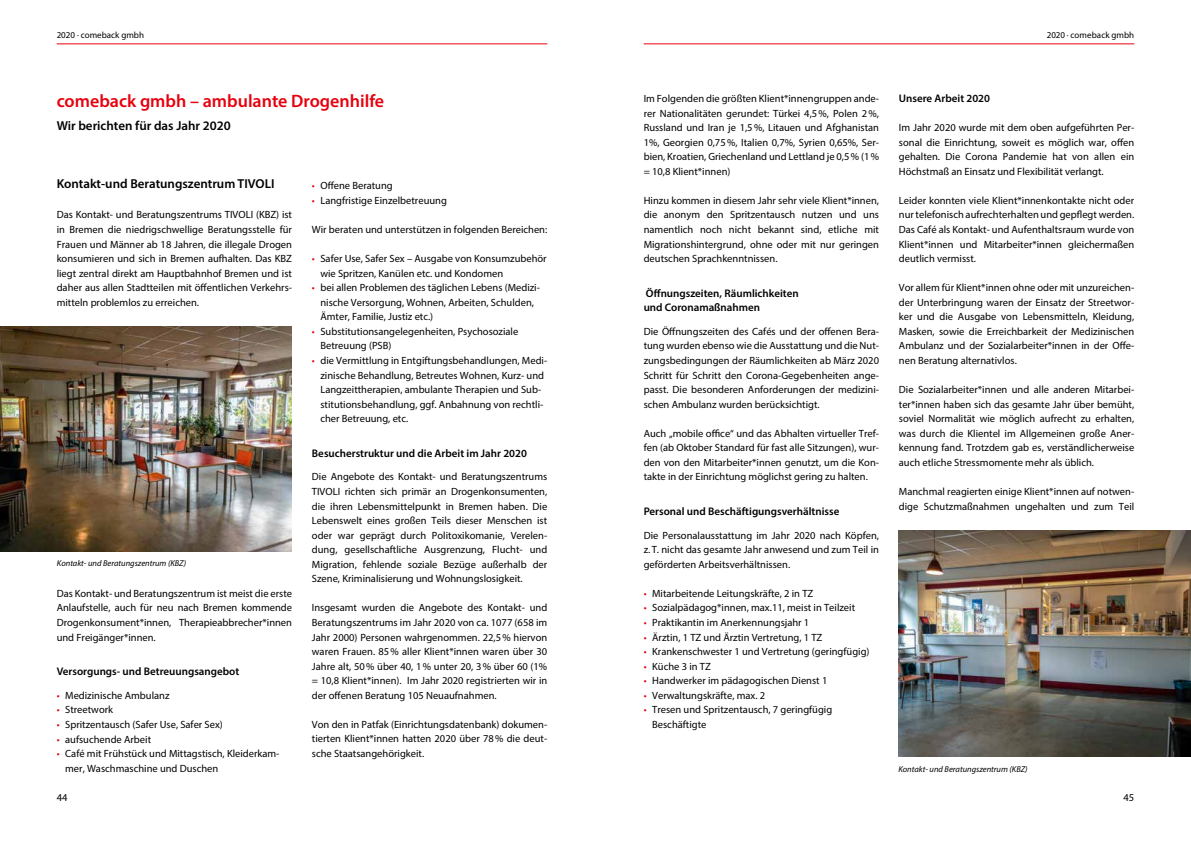
<style>
.page{position:relative;width:1191px;height:842px;background:#fff}
.page>*{position:absolute;margin:0;border:0;box-sizing:border-box;transform-origin:0 0}
.t1{font:600 18px "Myriad Pro";color:#e7000e}
.t2{font:600 13px "Myriad Pro";color:#000}
.t3{font:600 11px/14.6px "Myriad Pro";color:#000}
.t4{font:10.5px/14.6px "Myriad Pro";color:#000;text-align:justify}
.t5{font:9px "Myriad Pro";color:#000}
.t6{font:italic 8.5px "Myriad Pro";color:#000}
.s1{color:#e7000e}
</style>
<div class="page">
<hr style="left:57px;top:44px;width:490px;height:1px;background:#e7000e">
<hr style="left:643px;top:44px;width:491px;height:1px;background:#e7000e">
<img style="left:0;top:327px;width:291px;height:224px">
<img style="left:898px;top:531px;width:293px;height:226px">
<p class="t5" style="left:57px;top:29px;width:89px">2020 · comeback gmbh</p>
<p class="t5" style="left:1046px;top:29px;width:89px">2020 · comeback gmbh</p>
<h1 class="t1" style="left:57px;top:89px;width:329px">comeback gmbh – ambulante Drogenhilfe</h1>
<p class="t2" style="left:57px;top:117px;width:175px">Wir berichten für das Jahr 2020</p>
<p class="t2" style="left:57px;top:175px;width:219px">Kontakt-und Beratungszentrum TIVOLI</p>
<p class="t4" style="left:57px;top:207px;width:237px">Das Kontakt- und Beratungszentrums TIVOLI (KBZ) ist in Bremen die niedrigschwellige Beratungsstelle für Frauen und Männer ab 18 Jahren, die illegale Drogen konsumieren und sich in Bremen aufhalten. Das KBZ liegt zentral direkt am Hauptbahnhof Bremen und ist daher aus allen Stadtteilen mit öffentlichen Verkehrs&shy;mitteln problemlos zu erreichen.</p>
<p class="t6" style="left:57px;top:558px;width:131px">Kontakt- und Beratungszentrum (KBZ)</p>
<p class="t4" style="left:57px;top:586px;width:237px">Das Kontakt- und Beratungszentrum ist meist die erste Anlaufstelle, auch für neu nach Bremen kommende Drogenkonsument*innen, Therapieabbrecher*innen und Freigänger*innen.</p>
<p class="t3" style="left:57px;top:664px;width:184px">Versorgungs- und Betreuungsangebot</p>
<p class="t4" style="left:57px;top:688px;width:114px"><span class="s1">•</span> Medizinische Ambulanz</p>
<p class="t4" style="left:57px;top:702px;width:58px"><span class="s1">•</span> Streetwork</p>
<p class="t4" style="left:57px;top:717px;width:168px"><span class="s1">•</span> Spritzentausch (Safer Use, Safer Sex)</p>
<p class="t4" style="left:57px;top:731px;width:96px"><span class="s1">•</span> aufsuchende Arbeit</p>
<p class="t4" style="left:65px;top:746px;width:216px;text-indent:-9px"><span class="s1">•</span> Café mit Frühstück und Mittagstisch, Kleiderkam&shy;mer, Waschmaschine und Duschen</p>
<p class="t4" style="left:312px;top:178px;width:82px"><span class="s1">•</span> Offene Beratung</p>
<p class="t4" style="left:312px;top:193px;width:136px"><span class="s1">•</span> Langfristige Einzelbetreuung</p>
<p class="t4" style="left:312px;top:222px;width:237px">Wir beraten und unterstützen in folgenden Bereichen:</p>
<p class="t4" style="left:320px;top:251px;width:228px;text-indent:-9px"><span class="s1">•</span> Safer Use, Safer Sex – Ausgabe von Konsumzubehör wie Spritzen, Kanülen etc. und Kondomen</p>
<p class="t4" style="left:320px;top:280px;width:221px;text-align:left;text-indent:-9px"><span class="s1">•</span> bei allen Problemen des täglichen Lebens (Medizi&shy;nische Versorgung, Wohnen, Arbeiten, Schulden,<br>Ämter, Familie, Justiz etc.)</p>
<p class="t4" style="left:320px;top:324px;width:199px;text-indent:-9px"><span class="s1">•</span> Substitutionsangelegenheiten, Psychosoziale<br>Betreuung (PSB)</p>
<p class="t4" style="left:320px;top:353px;width:228px;text-align:left;text-indent:-9px"><span class="s1">•</span> die Vermittlung in Entgiftungsbehandlungen, Medi&shy;zinische Behandlung, Betreutes Wohnen, Kurz- und Langzeittherapien, ambulante Therapien und Sub&shy;stitutionsbehandlung, ggf. Anbahnung von rechtli&shy;cher Betreuung, etc.</p>
<p class="t3" style="left:312px;top:446px;width:216px">Besucherstruktur und die Arbeit im Jahr 2020</p>
<p class="t4" style="left:312px;top:469px;width:237px">Die Angebote des Kontakt- und Beratungszentrums TIVOLI richten sich primär an Drogenkonsumenten, die ihren Lebensmittelpunkt in Bremen haben. Die Lebenswelt eines großen Teils dieser Menschen ist oder war geprägt durch Politoxikomanie, Verelen&shy;dung, gesellschaftliche Ausgrenzung, Flucht- und Migration, fehlende soziale Bezüge außerhalb der Szene, Kriminalisierung und Wohnungslosigkeit.</p>
<p class="t4" style="left:312px;top:600px;width:237px">Insgesamt wurden die Angebote des Kontakt- und Beratungszentrums im Jahr 2020 von ca. 1077 (658 im Jahr 2000) Personen wahrgenommen. 22,5% hiervon waren Frauen. 85% aller Klient*innen waren über 30<br>Jahre alt, 50% über 40, 1% unter 20, 3% über 60 (1% = 10,8 Klient*innen). Im Jahr 2020 registrierten wir in der offenen Beratung 105 Neuaufnahmen.</p>
<p class="t4" style="left:312px;top:717px;width:237px">Von den in Patfak (Einrichtungsdatenbank) dokumen&shy;tierten Klient*innen hatten 2020 über 78% die deut&shy;sche Staatsangehörigkeit.</p>
<p class="t4" style="left:643px;top:91px;width:237px">Im Folgenden die größten Klient*innengruppen ande&shy;rer Nationalitäten gerundet: Türkei 4,5%, Polen 2%, Russland und Iran je 1,5%, Litauen und Afghanistan 1%, Georgien 0,75%, Italien 0,7%, Syrien 0,65%, Ser&shy;bien, Kroatien, Griechenland und Lettland je 0,5% (1% = 10,8 Klient*innen)</p>
<p class="t4" style="left:643px;top:193px;width:237px">Hinzu kommen in diesem Jahr sehr viele Klient*innen, die anonym den Spritzentausch nutzen und uns namentlich noch nicht bekannt sind, etliche mit Migrationshintergrund, ohne oder mit nur geringen deutschen Sprachkenntnissen.</p>
<p class="t3" style="left:643px;top:286px;width:156px">Öffnungszeiten, Räumlichkeiten und Coronamaßnahmen</p>
<p class="t4" style="left:643px;top:324px;width:237px">Die Öffnungszeiten des Cafés und der offenen Bera&shy;tung wurden ebenso wie die Ausstattung und die Nut&shy;zungsbedingungen der Räumlichkeiten ab März 2020<br>Schritt für Schritt den Corona-Gegebenheiten ange&shy;passt. Die besonderen Anforderungen der medizini&shy;schen Ambulanz wurden berücksichtigt.</p>
<p class="t4" style="left:643px;top:426px;width:237px">Auch „mobile office“ und das Abhalten virtueller Tref&shy;fen (ab Oktober Standard für fast alle Sitzungen), wur&shy;den von den Mitarbeiter*innen genutzt, um die Kon&shy;takte in der Einrichtung möglichst gering zu halten.</p>
<p class="t3" style="left:643px;top:504px;width:197px">Personal und Beschäftigungsverhältnisse</p>
<p class="t4" style="left:643px;top:528px;width:237px">Die Personalausstattung im Jahr 2020 nach Köpfen, z. T. nicht das gesamte Jahr anwesend und zum Teil in geförderten Arbeitsverhältnissen.</p>
<p class="t4" style="left:643px;top:586px;width:171px"><span class="s1">•</span> Mitarbeitende Leitungskräfte, 2 in TZ</p>
<p class="t4" style="left:643px;top:600px;width:213px"><span class="s1">•</span> Sozialpädagog*innen, max.11, meist in Teilzeit</p>
<p class="t4" style="left:643px;top:615px;width:167px"><span class="s1">•</span> Praktikantin im Anerkennungsjahr 1</p>
<p class="t4" style="left:643px;top:630px;width:180px"><span class="s1">•</span> Ärztin, 1 TZ und Ärztin Vertretung, 1 TZ</p>
<p class="t4" style="left:643px;top:644px;width:227px"><span class="s1">•</span> Krankenschwester 1 und Vertretung (geringfügig)</p>
<p class="t4" style="left:643px;top:659px;width:69px"><span class="s1">•</span> Küche 3 in TZ</p>
<p class="t4" style="left:643px;top:673px;width:185px"><span class="s1">•</span> Handwerker im pädagogischen Dienst 1</p>
<p class="t4" style="left:643px;top:688px;width:123px"><span class="s1">•</span> Verwaltungskräfte, max. 2</p>
<p class="t4" style="left:652px;top:702px;width:182px;text-indent:-9px"><span class="s1">•</span> Tresen und Spritzentausch, 7 geringfügig<br>Beschäftigte</p>
<p class="t3" style="left:899px;top:90px;width:93px">Unsere Arbeit 2020</p>
<p class="t4" style="left:899px;top:120px;width:237px">Im Jahr 2020 wurde mit dem oben aufgeführten Per&shy;sonal die Einrichtung, soweit es möglich war, offen gehalten. Die Corona Pandemie hat von allen ein Höchstmaß an Einsatz und Flexibilität verlangt.</p>
<p class="t4" style="left:899px;top:193px;width:237px">Leider konnten viele Klient*innenkontakte nicht oder nur telefonisch aufrechterhalten und gepflegt werden.<br>Das Café als Kontakt- und Aufenthaltsraum wurde von Klient*innen und Mitarbeiter*innen gleichermaßen deutlich vermisst.</p>
<p class="t4" style="left:899px;top:280px;width:237px">Vor allem für Klient*innen ohne oder mit unzureichen&shy;der Unterbringung waren der Einsatz der Streetwor&shy;ker und die Ausgabe von Lebensmitteln, Kleidung, Masken, sowie die Erreichbarkeit der Medizinischen Ambulanz und der Sozialarbeiter*innen in der Offe&shy;nen Beratung alternativlos.</p>
<p class="t4" style="left:899px;top:382px;width:237px">Die Sozialarbeiter*innen und alle anderen Mitarbei&shy;ter*innen haben sich das gesamte Jahr über bemüht, soviel Normalität wie möglich aufrecht zu erhalten, was durch die Klientel im Allgemeinen große Aner&shy;kennung fand. Trotzdem gab es, verständlicherweise auch etliche Stressmomente mehr als üblich.</p>
<p class="t4" style="left:899px;top:484px;width:237px">Manchmal reagierten einige Klient*innen auf notwen&shy;dige Schutzmaßnahmen ungehalten und zum Teil</p>
<p class="t6" style="left:898px;top:763px;width:131px">Kontakt- und Beratungszentrum (KBZ)</p>
<p class="t4" style="left:57px;top:790px;width:12px">44</p>
<p class="t4" style="left:1123px;top:790px;width:12px">45</p>
</div>
